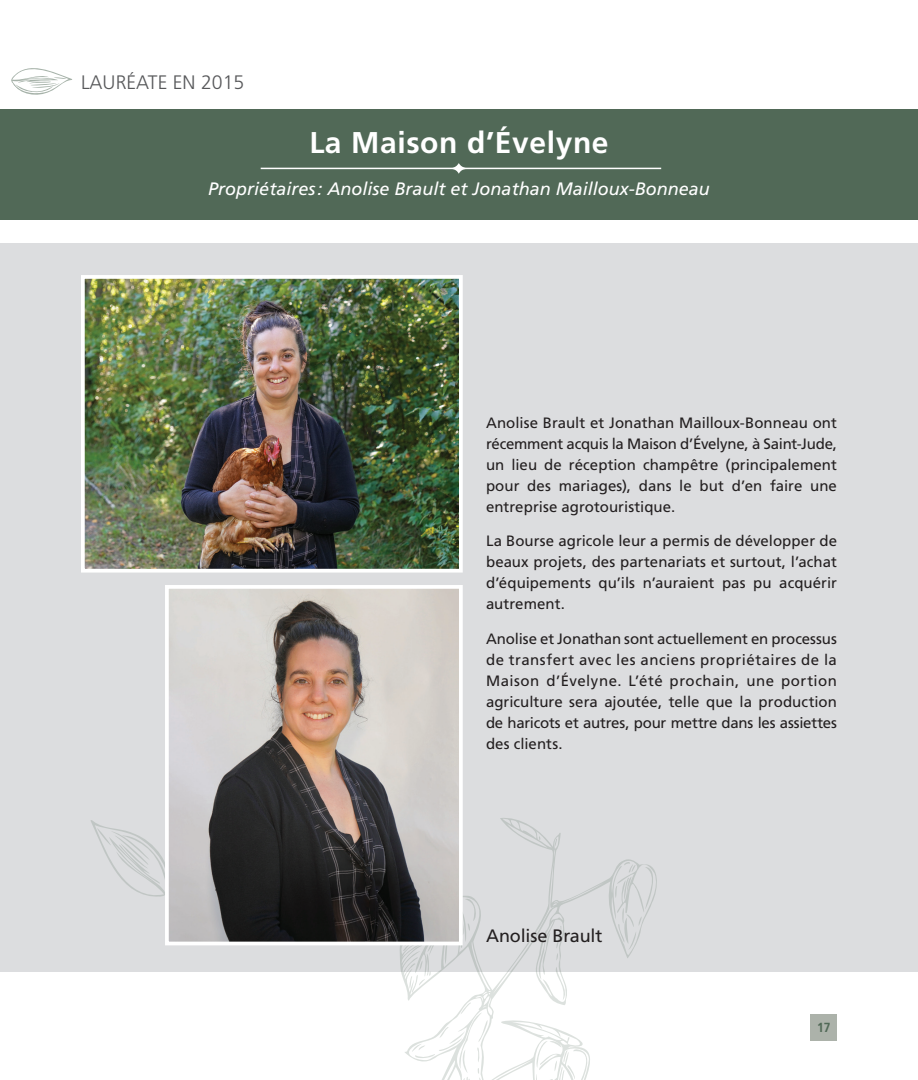
<style>
.page{position:relative;width:918px;height:1080px;background:#fff}
.page>*{position:absolute;margin:0;border:0;box-sizing:border-box;transform-origin:0 0}
.t1{font:700 30px "Frutiger LT Std";letter-spacing:.02em;color:#fff}
.t2{font:300 19.5px "Frutiger LT Std";color:#57585a}
.t3{font:italic 18px "Frutiger LT Std";color:#fff}
.t4{font:18px "Frutiger LT Std";letter-spacing:-.005em;color:#231f20}
.t5{font:15px/21px "Frutiger LT Std";color:#231f20;text-align:justify}
.t6{font:700 13.2px "Frutiger LT Std";color:#516957;scale:.91 1}
</style>
<div class="page">
<div style="left:811px;top:1014px;width:26px;height:27px;background:#acb2aa"></div>
<div style="left:0;top:243px;width:918px;height:729px;background:#dcdddf"></div>
<div style="left:0;top:109px;width:918px;height:110px;background:#516957"></div>
<svg style="left:356px;top:818px;width:277px;height:262px"></svg>
<svg style="left:614px;top:858px;width:43px;height:92px"></svg>
<svg style="left:403px;top:884px;width:76px;height:109px"></svg>
<svg style="left:412px;top:999px;width:78px;height:81px"></svg>
<svg style="left:534px;top:1040px;width:67px;height:40px"></svg>
<svg style="left:542px;top:923px;width:29px;height:78px"></svg>
<svg style="left:538px;top:836px;width:3px;height:4px"></svg>
<svg style="left:554px;top:836px;width:4px;height:10px"></svg>
<svg style="left:11px;top:68px;width:61px;height:27px"></svg>
<svg style="left:91px;top:820px;width:74px;height:77px"></svg>
<img style="left:86px;top:280px;width:372px;height:288px">
<div style="left:81px;top:275px;width:382px;height:298px;border:4px solid #fff"></div>
<img style="left:170px;top:590px;width:288px;height:350px">
<div style="left:165px;top:585px;width:298px;height:360px;border:4px solid #fff"></div>
<svg style="left:261px;top:163px;width:400px;height:11px"></svg>
<h2 class="t2" style="left:81px;top:71px;width:165px">LAURÉATE EN 2015</h2>
<h1 class="t1" style="left:309px;top:125px;width:301px">La Maison d’Évelyne</h1>
<p class="t3" style="left:208px;top:178px;width:503px">Propriétaires: Anolise Brault et Jonathan Mailloux-Bonneau</p>
<p class="t5" style="left:486px;top:412px;width:352px">Anolise Brault et Jonathan Mailloux-Bonneau ont récemment acquis la Maison d’Évelyne, à Saint-Jude, un lieu de réception champêtre (principalement pour des mariages), dans le but d’en faire une entreprise agrotouristique.</p>
<p class="t5" style="left:486px;top:531px;width:353px">La Bourse agricole leur a permis de développer de beaux projets, des partenariats et surtout, l’achat d’équipements qu’ils n’auraient pas pu acquérir autrement.</p>
<p class="t5" style="left:486px;top:628px;width:353px">Anolise et Jonathan sont actuellement en processus de transfert avec les anciens propriétaires de la Maison d’Évelyne. L’été prochain, une portion agriculture sera ajoutée, telle que la production de haricots et autres, pour mettre dans les assiettes des clients.</p>
<p class="t4" style="left:486px;top:925px;width:118px">Anolise Brault</p>
<p class="t6" style="left:817px;top:1019px;width:16px">17</p>
</div>
